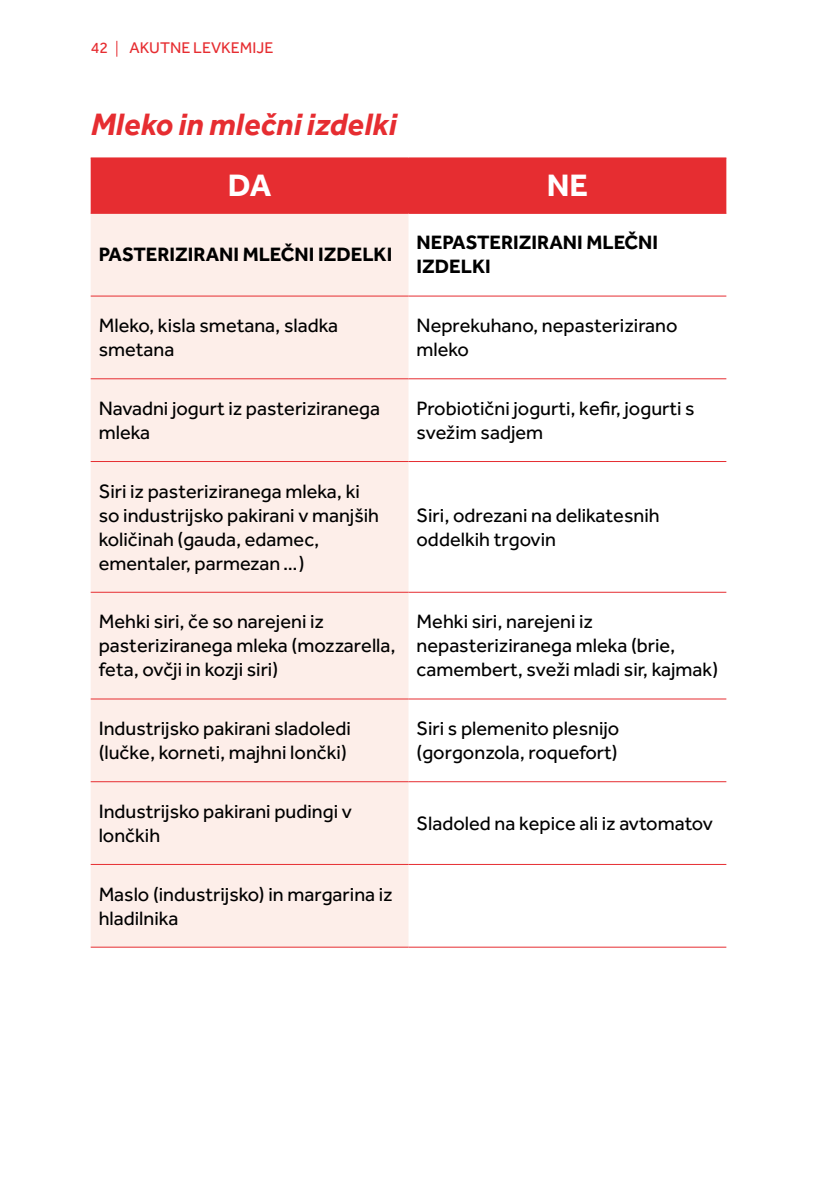
<style>
.page{position:relative;width:840px;height:1191px;background:#fff}
.page>*{position:absolute;margin:0;border:0;box-sizing:border-box;transform-origin:0 0}
.t1{font:italic 700 32px "Effra";color:#e62d31}
.t2{font:700 32px "Effra";color:#fff}
.t3{font:20px/24px "Effra";color:#000}
.t4{font:700 20px/24px "Effra";color:#000}
.t5{font:16px "Effra";color:#e62d31}
</style>
<div class="page">
<svg style="left:116px;top:41px;width:1px;height:16px"></svg>
<div style="left:91px;top:158px;width:635px;height:55px;background:#e62d31"></div>
<div style="left:91px;top:214px;width:317px;height:732px;background:#fdeee9"></div>
<hr style="left:91px;top:157px;width:317px;height:1px;background:#e62d31">
<hr style="left:91px;top:213px;width:317px;height:1px;background:#e62d31">
<hr style="left:91px;top:295px;width:317px;height:1px;background:#e62d31">
<hr style="left:408px;top:295px;width:318px;height:1px;background:#e62d31">
<hr style="left:91px;top:378px;width:317px;height:1px;background:#e62d31">
<hr style="left:408px;top:378px;width:318px;height:1px;background:#e62d31">
<hr style="left:91px;top:461px;width:317px;height:1px;background:#e62d31">
<hr style="left:408px;top:461px;width:318px;height:1px;background:#e62d31">
<hr style="left:91px;top:592px;width:317px;height:1px;background:#e62d31">
<hr style="left:408px;top:592px;width:318px;height:1px;background:#e62d31">
<hr style="left:91px;top:698px;width:317px;height:1px;background:#e62d31">
<hr style="left:408px;top:698px;width:318px;height:1px;background:#e62d31">
<hr style="left:91px;top:781px;width:317px;height:1px;background:#e62d31">
<hr style="left:408px;top:781px;width:318px;height:1px;background:#e62d31">
<hr style="left:91px;top:864px;width:317px;height:1px;background:#e62d31">
<hr style="left:408px;top:864px;width:318px;height:1px;background:#e62d31">
<hr style="left:91px;top:946px;width:317px;height:1px;background:#e62d31">
<hr style="left:408px;top:946px;width:318px;height:1px;background:#e62d31">
<hr style="left:408px;top:157px;width:318px;height:1px;background:#e62d31">
<hr style="left:408px;top:213px;width:318px;height:1px;background:#e62d31">
<p class="t5" style="left:91px;top:38px;width:19px">42</p>
<p class="t5" style="left:129px;top:38px;width:145px">AKUTNE LEVKEMIJE</p>
<h1 class="t1" style="left:91px;top:105px;width:307px">Mleko in mlečni izdelki</h1>
<h1 class="t2" style="left:228px;top:166px;width:45px">DA</h1>
<h1 class="t2" style="left:546px;top:166px;width:43px">NE</h1>
<p class="t4" style="left:99px;top:242px;width:295px">PASTERIZIRANI MLEČNI IZDELKI</p>
<p class="t4" style="left:416px;top:230px;width:243px">NEPASTERIZIRANI MLEČNI<br>IZDELKI</p>
<p class="t3" style="left:99px;top:313px;width:241px">Mleko, kisla smetana, sladka smetana</p>
<p class="t3" style="left:416px;top:313px;width:262px">Neprekuhano, nepasterizirano mleko</p>
<p class="t3" style="left:99px;top:396px;width:283px">Navadni jogurt iz pasteriziranega mleka</p>
<p class="t3" style="left:416px;top:396px;width:279px">Probiotični jogurti, kefir, jogurti s svežim sadjem</p>
<p class="t3" style="left:99px;top:478px;width:282px">Siri iz pasteriziranega mleka, ki so industrijsko pakirani v manjših količinah (gauda, edamec, ementaler, parmezan …)</p>
<p class="t3" style="left:416px;top:502px;width:244px">Siri, odrezani na delikatesnih oddelkih trgovin</p>
<p class="t3" style="left:99px;top:609px;width:298px">Mehki siri, če so narejeni iz pasteriziranega mleka (mozzarella, feta, ovčji in kozji siri)</p>
<p class="t3" style="left:416px;top:609px;width:303px">Mehki siri, narejeni iz nepasteriziranega mleka (brie, camembert, sveži mladi sir, kajmak)</p>
<p class="t3" style="left:99px;top:716px;width:254px">Industrijsko pakirani sladoledi (lučke, korneti, majhni lončki)</p>
<p class="t3" style="left:416px;top:716px;width:204px">Siri s plemenito plesnijo (gorgonzola, roquefort)</p>
<p class="t3" style="left:99px;top:799px;width:254px">Industrijsko pakirani pudingi v lončkih</p>
<p class="t3" style="left:416px;top:811px;width:297px">Sladoled na kepice ali iz avtomatov</p>
<p class="t3" style="left:99px;top:881px;width:295px">Maslo (industrijsko) in margarina iz hladilnika</p>
</div>
